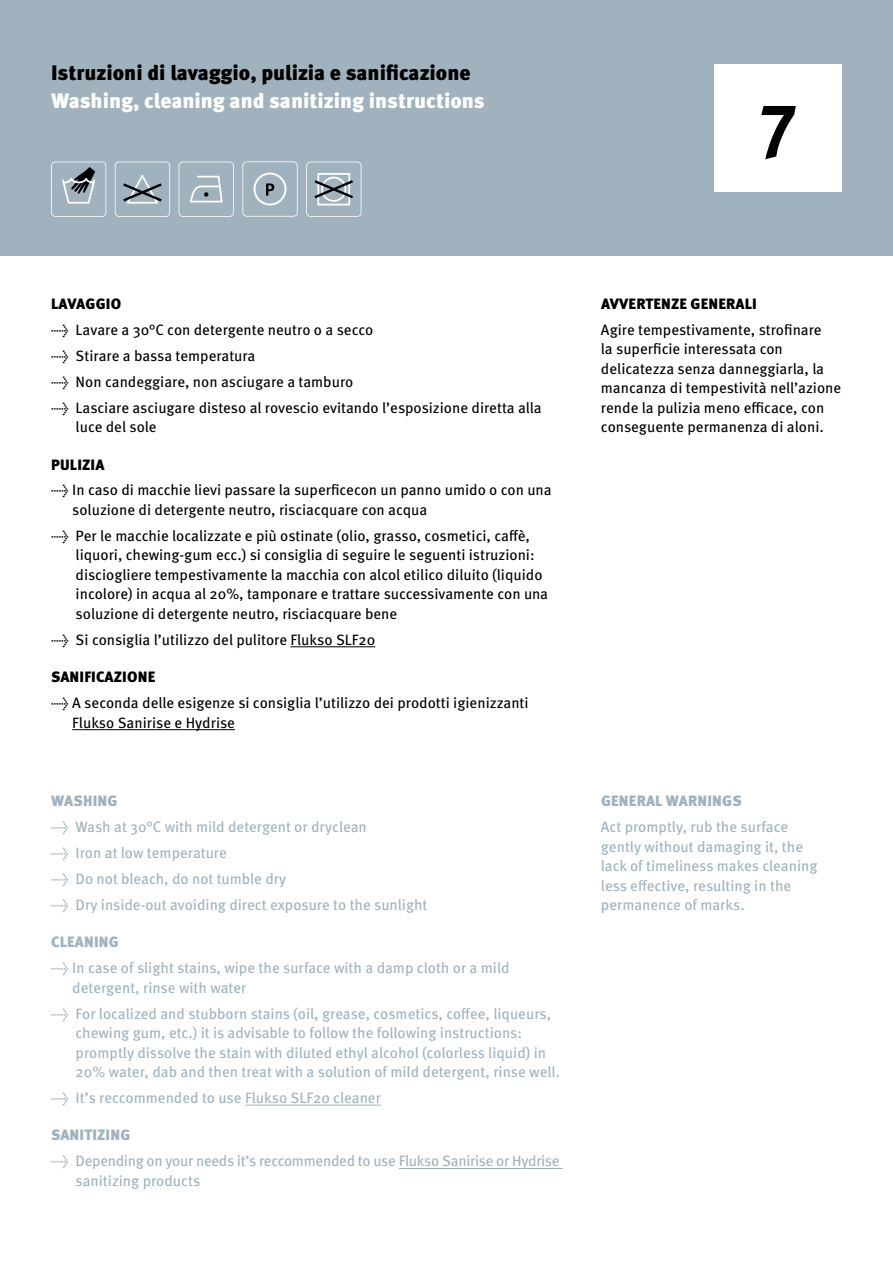
<style>
.page{position:relative;width:893px;height:1263px;background:#fff}
.page>*{position:absolute;margin:0;border:0;box-sizing:border-box;transform-origin:0 0}
.t1{font:700 75px "Meta Pro";color:#000}
.t2{font:900 21px "Meta Pro";color:#000}
.t3{font:900 21px "Meta Pro";color:#fff}
.t4{font:15px/19.5px "Meta Pro";color:#000}
.t5{font:15px/19.5px "Meta Pro";color:#a0b2bd}
.t6{font:15px/19.5px "Meta Pro";letter-spacing:-.02em;color:#a0b2bd}
.t7{font:900 15px "Meta Pro";letter-spacing:.01em;color:#000}
.t8{font:900 15px "Meta Pro";letter-spacing:.01em;color:#a0b2bd}
</style>
<div class="page">
<div style="left:0;top:0;width:893px;height:255px;background:#a0b2bd"></div>
<svg style="left:51px;top:162px;width:55px;height:55px"></svg>
<svg style="left:306px;top:162px;width:55px;height:55px"></svg>
<svg style="left:115px;top:162px;width:55px;height:55px"></svg>
<svg style="left:242px;top:161px;width:56px;height:56px"></svg>
<svg style="left:179px;top:162px;width:55px;height:55px"></svg>
<div style="left:714px;top:64px;width:128px;height:127px;background:#fff"></div>
<hr style="left:291px;top:646px;width:84px;height:1px;background:#000">
<hr style="left:72px;top:729px;width:163px;height:1px;background:#000">
<hr style="left:245px;top:1105px;width:136px;height:1px;background:#a0b2bd">
<hr style="left:399px;top:1168px;width:164px;height:1px;background:#a0b2bd">
<h2 class="t2" style="left:51px;top:59px;width:421px">Istruzioni di lavaggio, pulizia e sanificazione</h2>
<h2 class="t3" style="left:51px;top:88px;width:435px">Washing, cleaning and sanitizing instructions</h2>
<h1 class="t1" style="left:759px;top:71px;width:40px">7</h1>
<p class="t7" style="left:51px;top:294px;width:72px">LAVAGGIO</p>
<p class="t4" style="left:51px;top:320px;width:324px">→ Lavare a 30°C con detergente neutro o a secco</p>
<p class="t4" style="left:51px;top:346px;width:206px">→ Stirare a bassa temperatura</p>
<p class="t4" style="left:51px;top:372px;width:304px">→ Non candeggiare, non asciugare a tamburo</p>
<p class="t4" style="left:76px;top:398px;width:467px;text-indent:-25px">→ Lasciare asciugare disteso al rovescio evitando l’esposizione diretta alla luce del sole</p>
<p class="t7" style="left:51px;top:455px;width:55px">PULIZIA</p>
<p class="t4" style="left:72px;top:481px;width:481px;text-indent:-21px">→ In caso di macchie lievi passare la superficecon un panno umido o con una soluzione di detergente neutro, risciacquare con acqua</p>
<p class="t4" style="left:76px;top:526px;width:474px;text-indent:-25px">→ Per le macchie localizzate e più ostinate (olio, grasso, cosmetici, caffè, liquori, chewing-gum ecc.) si consiglia di seguire le seguenti istruzioni: disciogliere tempestivamente la macchia con alcol etilico diluito (liquido incolore) in acqua al 20%, tamponare e trattare successivamente con una soluzione di detergente neutro, risciacquare bene</p>
<p class="t4" style="left:51px;top:630px;width:326px">→ Si consiglia l’utilizzo del pulitore Flukso SLF20</p>
<p class="t7" style="left:51px;top:667px;width:106px">SANIFICAZIONE</p>
<p class="t4" style="left:72px;top:693px;width:458px;text-indent:-21px">→ A seconda delle esigenze si consiglia l’utilizzo dei prodotti igienizzanti<br>Flukso Sanirise e Hydrise</p>
<p class="t8" style="left:51px;top:792px;width:68px">WASHING</p>
<p class="t5" style="left:51px;top:818px;width:317px">→ Wash at 30°C with mild detergent or dryclean</p>
<p class="t5" style="left:51px;top:843px;width:177px">→ Iron at low temperature</p>
<p class="t5" style="left:51px;top:869px;width:237px">→ Do not bleach, do not tumble dry</p>
<p class="t5" style="left:51px;top:895px;width:378px">→ Dry inside-out avoiding direct exposure to the sunlight</p>
<p class="t8" style="left:51px;top:933px;width:69px">CLEANING</p>
<p class="t5" style="left:72px;top:959px;width:439px;text-indent:-21px">→ In case of slight stains, wipe the surface with a damp cloth or a mild detergent, rinse with water</p>
<p class="t5" style="left:76px;top:1004px;width:486px;text-indent:-25px">→ For localized and stubborn stains (oil, grease, cosmetics, coffee, liqueurs, chewing gum, etc.) it is advisable to follow the following instructions: promptly dissolve the stain with diluted ethyl alcohol (colorless liquid) in 20% water, dab and then treat with a solution of mild detergent, rinse well.</p>
<p class="t5" style="left:51px;top:1088px;width:331px">→ It’s reccommended to use Flukso SLF20 cleaner</p>
<p class="t8" style="left:51px;top:1126px;width:81px">SANITIZING</p>
<p class="t6" style="left:76px;top:1152px;width:486px;text-indent:-25px">→ Depending on your needs it’s reccommended to use Flukso Sanirise or Hydrise sanitizing products</p>
<p class="t7" style="left:601px;top:294px;width:157px">AVVERTENZE GENERALI</p>
<p class="t4" style="left:601px;top:320px;width:242px">Agire tempestivamente, strofinare<br>la superficie interessata con delicatezza senza danneggiarla, la mancanza di tempestività nell’azione rende la pulizia meno efficace, con conseguente permanenza di aloni.</p>
<p class="t8" style="left:601px;top:791px;width:142px">GENERAL WARNINGS</p>
<p class="t5" style="left:601px;top:818px;width:218px">Act promptly, rub the surface gently without damaging it, the lack of timeliness makes cleaning less effective, resulting in the permanence of marks.</p>
</div>
